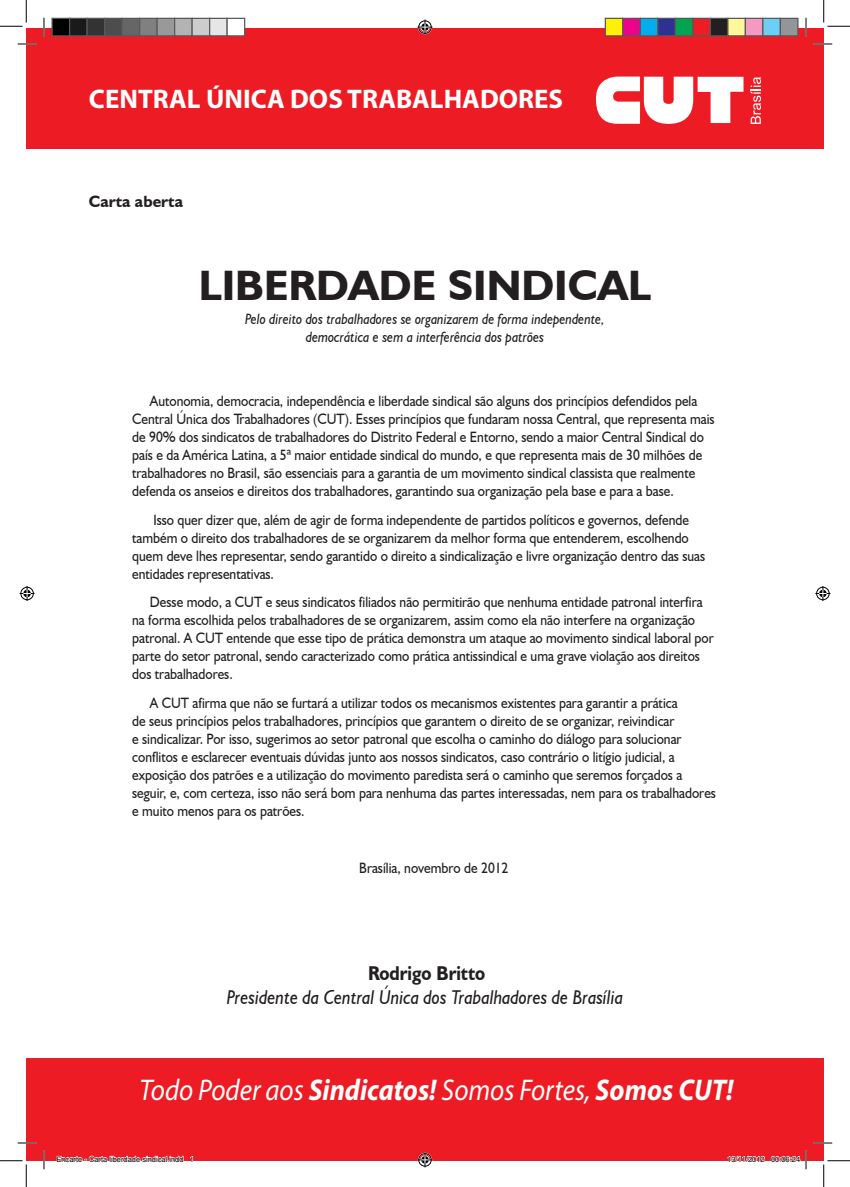
<style>
.page{position:relative;width:850px;height:1187px;background:#fff}
.page>*{position:absolute;margin:0;border:0;box-sizing:border-box;transform-origin:0 0}
.t1{font:700 42.5px "Humanist 521 BT";color:#231f20}
.t2{font:italic 30px "Myriad Pro";color:#fff;scale:.9 1}
.t3{font:700 27px "Myriad Pro";color:#fff}
.t4{font:italic 20px/24px "Humanist 521 BT";color:#231f20;text-align:center;scale:.9 1}
.t5{font:700 16.25px "Humanist 521 BT";color:#231f20}
.t6{font:15px/18px "Humanist 521 BT";color:#231f20;scale:.9 1}
.t7{font:italic 15px/18px "Humanist 521 BT";color:#231f20;text-align:center;scale:.9 1}
.t8{font:7.5px "Helvetica";color:#000}
.s1{font-weight:700;font-style:normal}
.s2{font-weight:700}
</style>
<div class="page">
<div style="left:26px;top:1057px;width:797px;height:103px;background:#ed1c24"></div>
<div style="left:26px;top:28px;width:797px;height:120px;background:#ed1c24"></div>
<svg style="left:750px;top:77px;width:11px;height:47px"></svg>
<svg style="left:596px;top:76px;width:147px;height:48px"></svg>
<svg style="left:18px;top:43px;width:18px;height:2px"></svg>
<svg style="left:813px;top:43px;width:19px;height:2px"></svg>
<svg style="left:18px;top:1142px;width:18px;height:1px"></svg>
<svg style="left:813px;top:1142px;width:19px;height:1px"></svg>
<svg style="left:43px;top:18px;width:2px;height:18px"></svg>
<svg style="left:43px;top:1150px;width:2px;height:19px"></svg>
<svg style="left:805px;top:18px;width:2px;height:18px"></svg>
<svg style="left:0;top:0;width:27px;height:27px"></svg>
<svg style="left:0;top:1160px;width:27px;height:26px"></svg>
<svg style="left:823px;top:0;width:27px;height:27px"></svg>
<svg style="left:823px;top:1160px;width:27px;height:26px"></svg>
<svg style="left:417px;top:20px;width:15px;height:15px"></svg>
<svg style="left:417px;top:1152px;width:15px;height:15px"></svg>
<svg style="left:20px;top:586px;width:15px;height:15px"></svg>
<svg style="left:815px;top:586px;width:15px;height:15px"></svg>
<div style="left:52px;top:18px;width:18px;height:18px;background:#000"></div>
<div style="left:51px;top:18px;width:19px;height:18px;border:1px solid #595959"></div>
<div style="left:70px;top:18px;width:17px;height:18px;background:#1a1a1a"></div>
<div style="left:69px;top:18px;width:19px;height:18px;border:1px solid #595959"></div>
<div style="left:87px;top:18px;width:18px;height:18px;background:#333"></div>
<div style="left:86px;top:18px;width:19px;height:18px;border:1px solid #595959"></div>
<div style="left:105px;top:18px;width:17px;height:18px;background:#4d4d4d"></div>
<div style="left:104px;top:18px;width:19px;height:18px;border:1px solid #595959"></div>
<div style="left:122px;top:18px;width:18px;height:18px;background:#666"></div>
<div style="left:121px;top:18px;width:19px;height:18px;border:1px solid #595959"></div>
<div style="left:140px;top:18px;width:17px;height:18px;background:#808080"></div>
<div style="left:139px;top:18px;width:19px;height:18px;border:1px solid #595959"></div>
<div style="left:157px;top:18px;width:18px;height:18px;background:#999"></div>
<div style="left:156px;top:18px;width:19px;height:18px;border:1px solid #595959"></div>
<div style="left:175px;top:18px;width:17px;height:18px;background:#b3b3b3"></div>
<div style="left:174px;top:18px;width:19px;height:18px;border:1px solid #595959"></div>
<div style="left:192px;top:18px;width:18px;height:18px;background:#ccc"></div>
<div style="left:191px;top:18px;width:19px;height:18px;border:1px solid #595959"></div>
<div style="left:210px;top:18px;width:17px;height:18px;background:#e6e6e6"></div>
<div style="left:209px;top:18px;width:19px;height:18px;border:1px solid #595959"></div>
<div style="left:227px;top:18px;width:18px;height:18px;background:#fff"></div>
<div style="left:226px;top:18px;width:19px;height:18px;border:1px solid #595959"></div>
<div style="left:605px;top:18px;width:18px;height:18px;background:#fff101"></div>
<div style="left:605px;top:18px;width:18px;height:18px;border:1px solid #595959"></div>
<div style="left:623px;top:18px;width:17px;height:18px;background:#ed028c"></div>
<div style="left:622px;top:18px;width:19px;height:18px;border:1px solid #595959"></div>
<div style="left:640px;top:18px;width:18px;height:18px;background:#00aeef"></div>
<div style="left:640px;top:18px;width:18px;height:18px;border:1px solid #595959"></div>
<div style="left:658px;top:18px;width:17px;height:18px;background:#2e3092"></div>
<div style="left:657px;top:18px;width:19px;height:18px;border:1px solid #595959"></div>
<div style="left:675px;top:18px;width:18px;height:18px;background:#00a54f"></div>
<div style="left:675px;top:18px;width:18px;height:18px;border:1px solid #595959"></div>
<div style="left:693px;top:18px;width:17px;height:18px;background:#ee1d23"></div>
<div style="left:692px;top:18px;width:19px;height:18px;border:1px solid #595959"></div>
<div style="left:710px;top:18px;width:18px;height:18px;background:#231f20"></div>
<div style="left:710px;top:18px;width:18px;height:18px;border:1px solid #595959"></div>
<div style="left:728px;top:18px;width:17px;height:18px;background:#fff79a"></div>
<div style="left:727px;top:18px;width:19px;height:18px;border:1px solid #595959"></div>
<div style="left:745px;top:18px;width:18px;height:18px;background:#f499c2"></div>
<div style="left:745px;top:18px;width:18px;height:18px;border:1px solid #595959"></div>
<div style="left:763px;top:18px;width:17px;height:18px;background:#6bcff6"></div>
<div style="left:762px;top:18px;width:19px;height:18px;border:1px solid #595959"></div>
<div style="left:780px;top:18px;width:18px;height:18px;background:#939598"></div>
<div style="left:780px;top:18px;width:18px;height:18px;border:1px solid #595959"></div>
<svg style="left:57px;top:1155px;width:127px;height:6px"></svg>
<svg style="left:190px;top:1156px;width:3px;height:5px"></svg>
<svg style="left:727px;top:1150px;width:80px;height:19px"></svg>
<p class="t3" style="left:89px;top:81px;width:475px">CENTRAL ÚNICA DOS TRABALHADORES</p>
<p class="t5" style="left:89px;top:191px;width:96px">Carta aberta</p>
<p class="t1" style="left:199px;top:259px;width:454px">LIBERDADE SINDICAL</p>
<p class="t7" style="left:245px;top:309px;width:401px">Pelo direito dos trabalhadores se organizarem de forma independente, democrática e sem a interferência dos patrões</p>
<p class="t6" style="left:132px;top:391px;width:648px;text-indent:18px">Autonomia, democracia, independência e liberdade sindical são alguns dos princípios defendidos pela Central Única dos Trabalhadores (CUT). Esses princípios que fundaram nossa Central, que representa mais de 90% dos sindicatos de trabalhadores do Distrito Federal e Entorno, sendo a maior Central Sindical do país e da América Latina, a 5ª maior entidade sindical do mundo, e que representa mais de 30 milhões de trabalhadores no Brasil, são essenciais para a garantia de um movimento sindical classista que realmente defenda os anseios e direitos dos trabalhadores, garantindo sua organização pela base e para a base.</p>
<p class="t6" style="left:132px;top:510px;width:638px;text-indent:21px">Isso quer dizer que, além de agir de forma independente de partidos políticos e governos, defende também o direito dos trabalhadores de se organizarem da melhor forma que entenderem, escolhendo quem deve lhes representar, sendo garantido o direito a sindicalização e livre organização dentro das suas entidades representativas.</p>
<p class="t6" style="left:132px;top:593px;width:648px;text-indent:18px">Desse modo, a CUT e seus sindicatos filiados não permitirão que nenhuma entidade patronal interfira na forma escolhida pelos trabalhadores de se organizarem, assim como ela não interfere na organização patronal. A CUT entende que esse tipo de prática demonstra um ataque ao movimento sindical laboral por parte do setor patronal, sendo caracterizado como prática antissindical e uma grave violação aos direitos dos trabalhadores.</p>
<p class="t6" style="left:132px;top:693px;width:650px;text-indent:18px">A CUT afirma que não se furtará a utilizar todos os mecanismos existentes para garantir a prática<br>de seus princípios pelos trabalhadores, princípios que garantem o direito de se organizar, reivindicar<br>e sindicalizar. Por isso, sugerimos ao setor patronal que escolha o caminho do diálogo para solucionar conflitos e esclarecer eventuais dúvidas junto aos nossos sindicatos, caso contrário o litígio judicial, a exposição dos patrões e a utilização do movimento paredista será o caminho que seremos forçados a seguir, e, com certeza, isso não será bom para nenhuma das partes interessadas, nem para os trabalhadores e muito menos para os patrões.</p>
<p class="t6" style="left:359px;top:859px;width:167px">Brasília, novembro de 2012</p>
<p class="t4" style="left:227px;top:960px;width:442px"><span class="s1">Rodrigo Britto<br></span>Presidente da Central Única dos Trabalhadores de Brasília</p>
<p class="t2" style="left:140px;top:1071px;width:661px">Todo Poder aos <span class="s2">Sindicatos!</span> Somos Fortes, <span class="s2">Somos CUT!</span></p>
<p class="t8" style="left:56px;top:1153px;width:139px">Encarte - Carta liberdade sindical.indd 1</p>
<p class="t8" style="left:727px;top:1153px;width:74px">13/11/2012 00:06:24</p>
</div>
